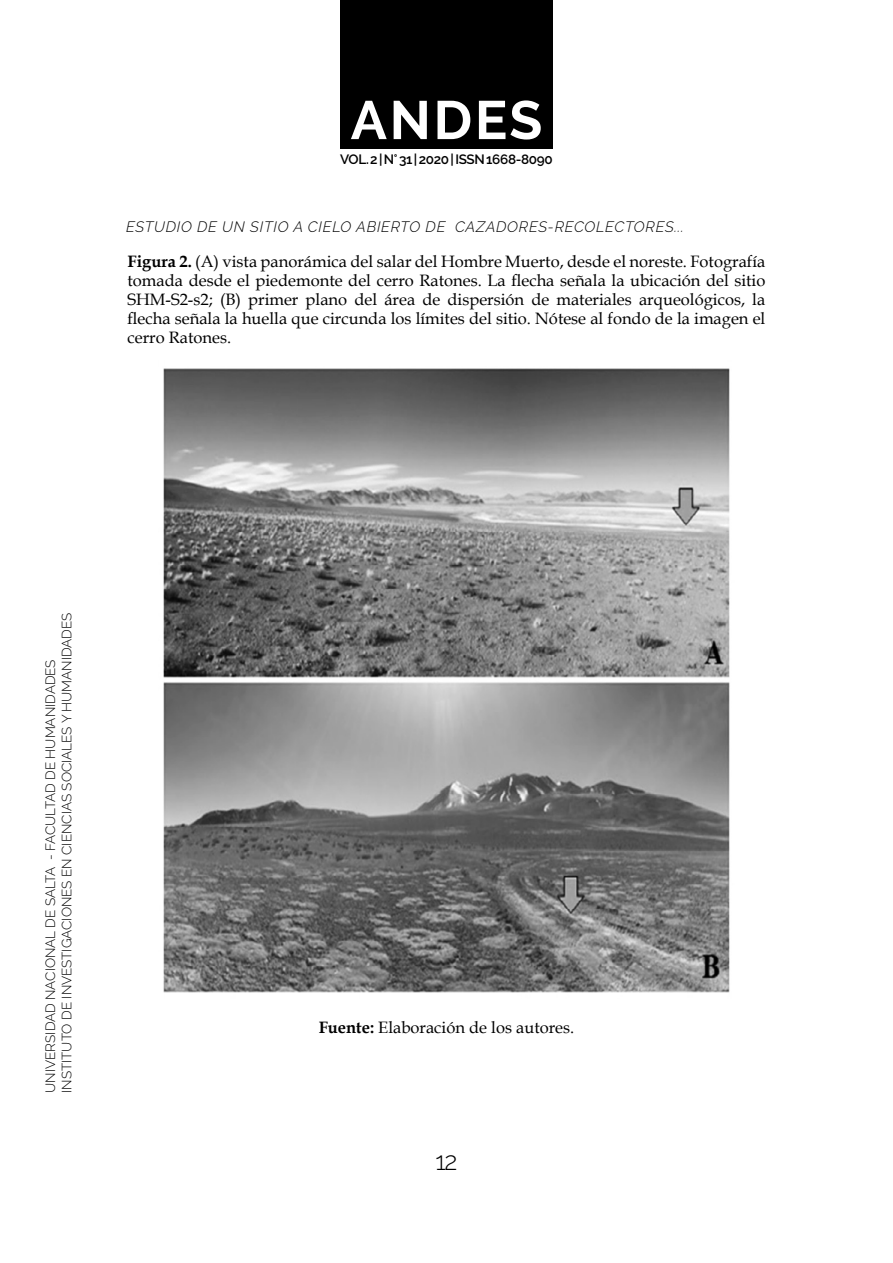
<style>
.page{position:relative;width:893px;height:1263px;background:#fff}
.page>*{position:absolute;margin:0;border:0;box-sizing:border-box;transform-origin:0 0}
.t1{font:700 54px "Raleway";letter-spacing:.05em;color:#fff}
.t2{font:300 25.5px "Raleway";color:#000}
.t3{font:16.5px/18.9px "Book Antiqua";color:#000;text-align:justify}
.t4{font:italic 300 15px "Raleway";letter-spacing:.05em;color:#000}
.t5{font:300 13.5px/16.2px "Raleway";color:#000}
.t6{font:600 13.5px "Raleway";letter-spacing:-.025em;color:#000}
.s1{font-weight:700}
</style>
<div class="page">
<div style="left:340px;top:0;width:213px;height:149px;background:#000"></div>
<img style="left:163px;top:368px;width:567px;height:625px">
<h1 class="t1" style="left:351px;top:89px;width:193px">ANDES</h1>
<p class="t6" style="left:340px;top:152px;width:214px">VOL. 2 | N° 31 | 2020 | ISSN 1668-8090</p>
<p class="t4" style="left:126px;top:218px;width:559px">ESTUDIO DE UN SITIO A CIELO ABIERTO DE CAZADORES-RECOLECTORES...</p>
<p class="t3" style="left:128px;top:252px;width:639px"><span class="s1">Figura 2.</span> (A) vista panorámica del salar del Hombre Muerto, desde el noreste. Fotografía tomada desde el piedemonte del cerro Ratones. La flecha señala la ubicación del sitio SHM-S2-s2; (B) primer plano del área de dispersión de materiales arqueológicos, la flecha señala la huella que circunda los límites del sitio. Nótese al fondo de la imagen el cerro Ratones.</p>
<p class="t5" style="left:42px;top:1093px;width:482px;rotate:-90deg">UNIVERSIDAD NACIONAL DE SALTA - FACULTAD DE HUMANIDADES<br>INSTITUTO DE INVESTIGACIONES EN CIENCIAS SOCIALES Y HUMANIDADES</p>
<p class="t3" style="left:319px;top:1017px;width:257px"><span class="s1">Fuente:</span> Elaboración de los autores.</p>
<h2 class="t2" style="left:436px;top:1146px;width:23px">12</h2>
</div>
